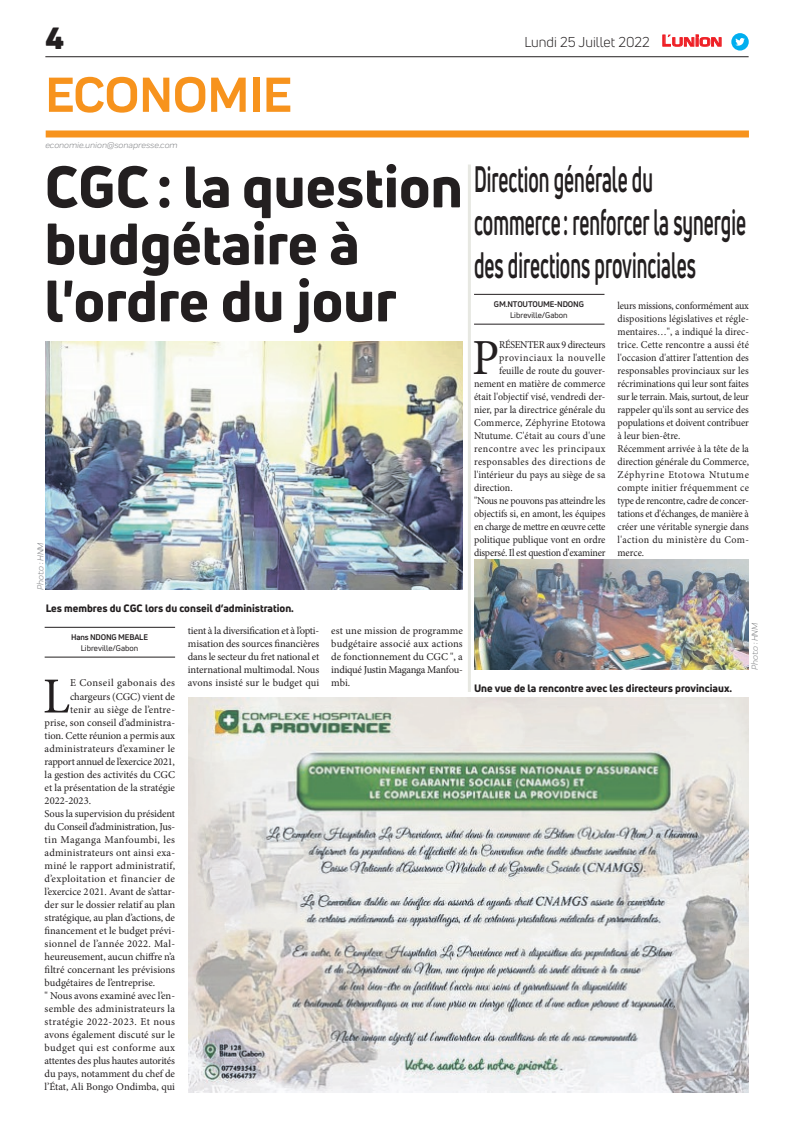
<style>
.page{position:relative;width:794px;height:1129px;background:#fff}
.page>*{position:absolute;margin:0;border:0;box-sizing:border-box;transform-origin:0 0}
.t1{font:800 57px/57px "Uni Neue";color:#231f20}
.t2{font:700 51px "Praktika";color:#f7931d}
.t3{font:50.5px "Minion Pro";color:#231f20}
.t4{font:50.5px "Minion Pro";color:#231f20;scale:.95 1}
.t5{font:700 36px/43.2px "Uni Neue";color:#231f20;scale:.53 1}
.t6{font:900 30px "Uni Neue";color:#231f20}
.t7{font:14px "Uni Neue";color:#231f20}
.t8{font:10.5px/13px "Minion Pro";color:#231f20;text-align:justify}
.t9{font:10.5px/13px "Minion Pro";color:#231f20;scale:.95 1}
.t10{font:800 10.5px "Uni Neue";color:#231f20}
.t11{font:10.5px "Minion Pro";letter-spacing:-.025em;color:#231f20;scale:.95 1}
.t12{font:10.5px "Minion Pro";letter-spacing:.02em;color:#231f20}
.t13{font:10.5px "Minion Pro";letter-spacing:-.02em;color:#231f20}
.t14{font:10.5px "Minion Pro";letter-spacing:.035em;color:#231f20}
.t15{font:10.5px "Minion Pro";letter-spacing:.04em;color:#231f20}
.t16{font:10.5px "Minion Pro";letter-spacing:-.02em;color:#231f20;scale:.95 1}
.t17{font:10.5px "Minion Pro";letter-spacing:-.025em;color:#231f20}
.t18{font:10.5px "Minion Pro";letter-spacing:.035em;color:#231f20;scale:.95 1}
.t19{font:10.5px "Minion Pro";letter-spacing:.05em;color:#231f20;scale:.95 1}
.t20{font:10.5px "Minion Pro";letter-spacing:.025em;color:#231f20}
.t21{font:10.5px "Minion Pro";letter-spacing:.02em;color:#231f20;scale:.95 1}
.t22{font:10.5px "Minion Pro";letter-spacing:.03em;color:#231f20}
.t23{font:10.5px "Minion Pro";letter-spacing:.055em;color:#231f20;scale:.95 1}
.t24{font:italic 9px "Praktika";color:#818386}
.t25{font:700 8px "Uni Neue";letter-spacing:-.02em;color:#231f20}
.t26{font:8px "Uni Neue";color:#231f20}
.s1{font-family:"Eurostile";font-weight:600;font-size:14.9px;color:#ee1d23}
.s2{font-family:"Eurostile";font-weight:600;font-size:11.4px;color:#ee1d23}
</style>
<div class="page">
<div style="left:46px;top:130px;width:703px;height:7px;background:#f7931d"></div>
<hr style="left:45px;top:56px;width:703px;height:1px;background:#231f20">
<svg style="left:662px;top:34px;width:60px;height:13px"></svg>
<div style="left:731px;top:33px;width:17px;height:18px;background:#00aeef;border-radius:50%"></div>
<svg style="left:735px;top:38px;width:10px;height:8px"></svg>
<hr style="left:45px;top:656px;width:130px;height:1px;background:#231f20">
<hr style="left:45px;top:627px;width:130px;height:1px;background:#231f20">
<hr style="left:474px;top:323px;width:130px;height:1px;background:#231f20">
<hr style="left:474px;top:294px;width:130px;height:1px;background:#231f20">
<img style="left:474px;top:559px;width:275px;height:110px">
<img style="left:46px;top:341px;width:417px;height:248px">
<hr style="left:468px;top:164px;width:3px;height:527px;background:#e7e8e2">
<img style="left:189px;top:697px;width:559px;height:394px">
<h3 class="t6" style="left:45px;top:17px;width:20px">4</h3>
<h2 class="t2" style="left:45px;top:54px;width:248px">ECONOMIE</h2>
<h3 class="t7" style="left:524px;top:33px;width:199px">Lundi 25 Juillet 2022 <span class="s1">L</span><span class="s2">UNION</span></h3>
<p class="t24" style="left:45px;top:139px;width:134px">economie.union@sonapresse.com</p>
<h1 class="t1" style="left:45px;top:157px;width:420px">CGC: la question budgétaire à l'ordre du jour</h1>
<p class="t24" style="left:34px;top:589px;width:49px;rotate:-90deg">Photo : HNM</p>
<p class="t10" style="left:46px;top:600px;width:250px">Les membres du CGC lors du conseil d’administration.</p>
<p class="t25" style="left:71px;top:632px;width:78px">Hans NDONG MEBALE</p>
<p class="t26" style="left:81px;top:642px;width:59px">Libreville/Gabon</p>
<h3 class="t3" style="left:43px;top:662px;width:29px">L</h3>
<p class="t15" style="left:70px;top:676px;width:107px">E Conseil gabonais des</p>
<p class="t8" style="left:70px;top:689px;width:107px">chargeurs (CGC) vient de</p>
<p class="t12" style="left:70px;top:702px;width:107px">tenir au siège de l’entre-</p>
<p class="t8" style="left:45px;top:715px;width:132px">prise, son conseil d’administra-</p>
<p class="t8" style="left:45px;top:728px;width:132px">tion. Cette réunion a permis aux</p>
<p class="t12" style="left:45px;top:741px;width:132px">administrateurs d’examiner le</p>
<p class="t17" style="left:45px;top:754px;width:132px">rapport annuel de l’exercice 2021,</p>
<p class="t8" style="left:45px;top:767px;width:132px">la gestion des activités du CGC</p>
<p class="t8" style="left:45px;top:780px;width:132px">et la présentation de la stratégie</p>
<p class="t8" style="left:45px;top:793px;width:48px">2022-2023.</p>
<p class="t8" style="left:45px;top:806px;width:132px">Sous la supervision du président</p>
<p class="t13" style="left:45px;top:819px;width:132px">du Conseil d’administration, Jus-</p>
<p class="t22" style="left:45px;top:832px;width:132px">tin Maganga Manfoumbi, les</p>
<p class="t8" style="left:45px;top:845px;width:132px">administrateurs ont ainsi exa-</p>
<p class="t8" style="left:45px;top:858px;width:132px">miné le rapport administratif,</p>
<p class="t14" style="left:45px;top:871px;width:132px">d’exploitation et financier de</p>
<p class="t8" style="left:45px;top:884px;width:132px">l’exercice 2021. Avant de s’attar-</p>
<p class="t8" style="left:45px;top:897px;width:132px">der sur le dossier relatif au plan</p>
<p class="t8" style="left:45px;top:910px;width:132px">stratégique, au plan d’actions, de</p>
<p class="t8" style="left:45px;top:923px;width:132px">financement et le budget prévi-</p>
<p class="t20" style="left:45px;top:936px;width:132px">sionnel de l’année 2022. Mal-</p>
<p class="t8" style="left:45px;top:949px;width:132px">heureusement, aucun chiffre n’a</p>
<p class="t8" style="left:45px;top:962px;width:132px">filtré concernant les prévisions</p>
<p class="t8" style="left:45px;top:975px;width:112px">budgétaires de l’entreprise.</p>
<p class="t8" style="left:45px;top:988px;width:132px">" Nous avons examiné avec l’en-</p>
<p class="t12" style="left:45px;top:1001px;width:132px">semble des administrateurs la</p>
<p class="t15" style="left:45px;top:1014px;width:132px">stratégie 2022-2023. Et nous</p>
<p class="t8" style="left:45px;top:1027px;width:132px">avons également discuté sur le</p>
<p class="t14" style="left:45px;top:1040px;width:132px">budget qui est conforme aux</p>
<p class="t13" style="left:45px;top:1053px;width:132px">attentes des plus hautes autorités</p>
<p class="t8" style="left:45px;top:1066px;width:132px">du pays, notamment du chef de</p>
<p class="t8" style="left:45px;top:1079px;width:132px">l’État, Ali Bongo Ondimba, qui</p>
<p class="t8" style="left:188px;top:624px;width:133px">tient à la diversification et à l’opti&shy;misation des sources financières dans le secteur du fret national et international multimodal. Nous avons insisté sur le budget qui</p>
<p class="t8" style="left:331px;top:624px;width:133px">est une mission de programme budgétaire associé aux actions de fonctionnement du CGC ", a indiqué Justin Maganga Manfou&shy;mbi.</p>
<h3 class="t5" style="left:474px;top:156px;width:515px">Direction générale du commerce: renforcer la synergie des directions provinciales</h3>
<p class="t25" style="left:494px;top:299px;width:91px">GM.NTOUTOUME-NDONG</p>
<p class="t26" style="left:510px;top:310px;width:59px">Libreville/Gabon</p>
<p class="t9" style="left:617px;top:299px;width:140px">leurs missions, conformément aux dispositions législatives et régle&shy;mentaires…", a indiqué la direc&shy;trice. Cette rencontre a aussi été l'occasion d'attirer l'attention des responsables provinciaux sur les récriminations qui leur sont faites sur le terrain. Mais, surtout, de leur rappeler qu'ils sont au service des populations et doivent contribuer à leur bien-être.<br>Récemment arrivée à la tête de la direction générale du Commerce,<br>Zéphyrine Etotowa Ntutume compte initier fréquemment ce type de rencontre, cadre de concer&shy;tations et d'échanges, de manière à créer une véritable synergie dans l'action du ministère du Com&shy;merce.</p>
<h3 class="t4" style="left:472px;top:324px;width:30px">P</h3>
<p class="t11" style="left:499px;top:338px;width:113px">RÉSENTER aux 9 directeurs</p>
<p class="t23" style="left:499px;top:351px;width:113px">provinciaux la nouvelle</p>
<p class="t9" style="left:499px;top:364px;width:113px">feuille de route du gouver-</p>
<p class="t9" style="left:474px;top:377px;width:140px">nement en matière de commerce</p>
<p class="t9" style="left:474px;top:390px;width:140px">était l'objectif visé, vendredi der-</p>
<p class="t9" style="left:474px;top:403px;width:140px">nier, par la directrice générale du</p>
<p class="t21" style="left:474px;top:416px;width:140px">Commerce, Zéphyrine Etotowa</p>
<p class="t9" style="left:474px;top:429px;width:140px">Ntutume. C'était au cours d'une</p>
<p class="t19" style="left:474px;top:442px;width:140px">rencontre avec les principaux</p>
<p class="t18" style="left:474px;top:455px;width:140px">responsables des directions de</p>
<p class="t9" style="left:474px;top:468px;width:140px">l'intérieur du pays au siège de sa</p>
<p class="t9" style="left:474px;top:481px;width:42px">direction.</p>
<p class="t11" style="left:474px;top:494px;width:140px">"Nous ne pouvons pas atteindre les</p>
<p class="t9" style="left:474px;top:507px;width:140px">objectifs si, en amont, les équipes</p>
<p class="t11" style="left:474px;top:520px;width:140px">en charge de mettre en œuvre cette</p>
<p class="t9" style="left:474px;top:533px;width:140px">politique publique vont en ordre</p>
<p class="t16" style="left:474px;top:546px;width:140px">dispersé. Il est question d'examiner</p>
<p class="t10" style="left:474px;top:680px;width:259px">Une vue de la rencontre avec les directeurs provinciaux.</p>
<p class="t24" style="left:748px;top:669px;width:49px;rotate:-90deg">Photo : HNM</p>
</div>
